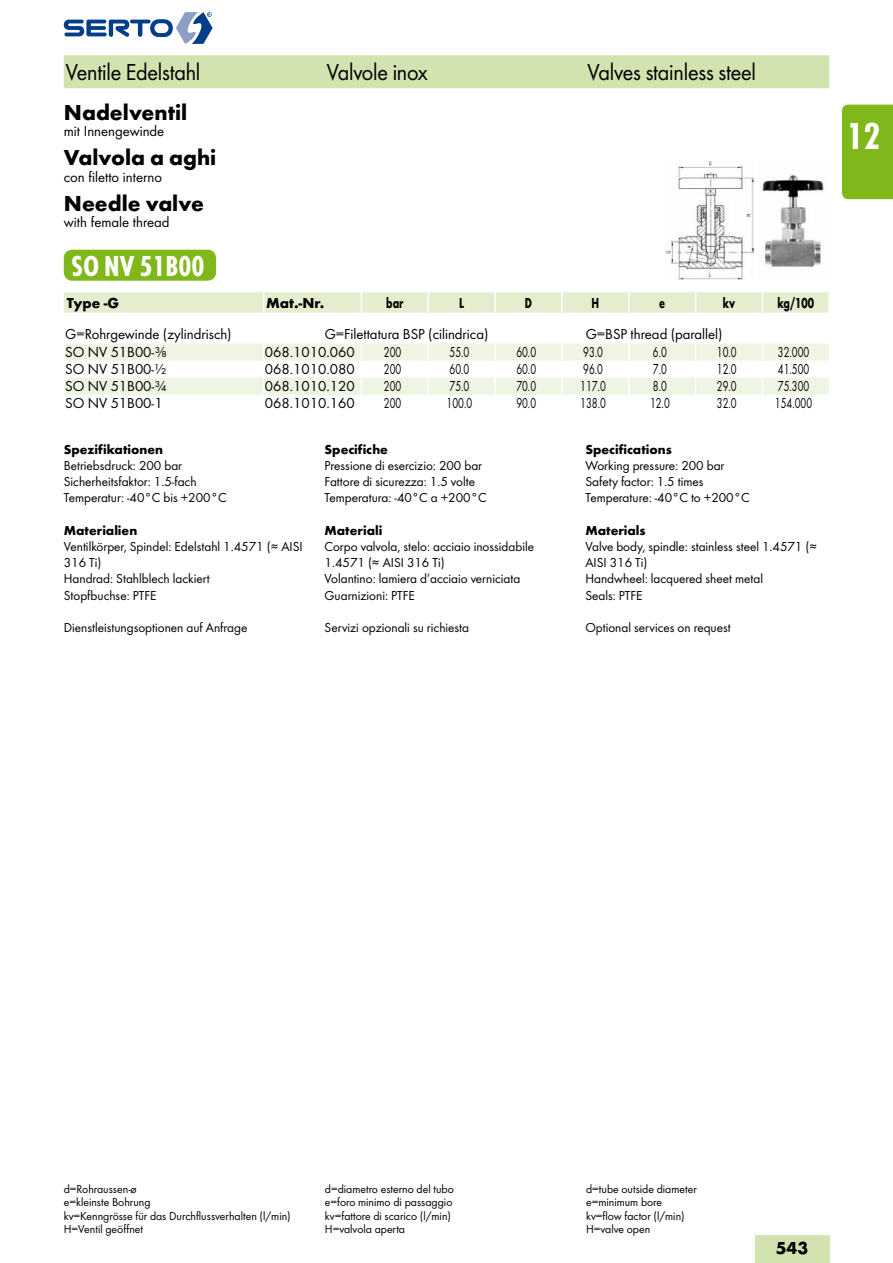
<style>
.page{position:relative;width:893px;height:1263px;background:#fff}
.page>*{position:absolute;margin:0;border:0;box-sizing:border-box;transform-origin:0 0}
.t1{font:700 39px "Futura Con";color:#fff}
.t2{font:700 30px "Futura Con";color:#fff}
.t3{font:24px "Futura Boo";letter-spacing:-.01em;color:#000;scale:.94 1}
.t4{font:700 22.5px "Futura";color:#000}
.t5{font:700 18px "Futura";color:#000}
.t6{font:15px "Futura Boo";color:#000}
.t7{font:15px "Futura Boo";color:#000;scale:.7 1}
.t8{font:700 15px "Futura";color:#000;scale:.7 1}
.t9{font:700 15px "Futura";color:#000}
.t10{font:13.5px/16.2px "Futura Boo";color:#000}
.t11{font:700 13.5px "Futura";color:#000}
.t12{font:12px/13.5px "Futura Boo";color:#000}
</style>
<div class="page">
<div style="left:63px;top:55px;width:767px;height:34px;background:#d2e3af"></div>
<svg style="left:64px;top:12px;width:149px;height:32px"></svg>
<div style="left:755px;top:1235px;width:74px;height:28px;background:#d2e3af"></div>
<svg style="left:63px;top:104px;width:830px;height:291px"></svg>
<h3 class="t3" style="left:66px;top:57px;width:145px">Ventile Edelstahl</h3>
<h3 class="t3" style="left:327px;top:57px;width:109px">Valvole inox</h3>
<h3 class="t3" style="left:587px;top:57px;width:181px">Valves stainless steel</h3>
<h3 class="t4" style="left:64px;top:98px;width:125px">Nadelventil</h3>
<p class="t6" style="left:64px;top:122px;width:102px">mit Innengewinde</p>
<h3 class="t4" style="left:64px;top:144px;width:154px">Valvola a aghi</h3>
<p class="t6" style="left:64px;top:168px;width:100px">con filetto interno</p>
<h3 class="t4" style="left:64px;top:189px;width:142px">Needle valve</h3>
<p class="t6" style="left:64px;top:213px;width:107px">with female thread</p>
<h2 class="t2" style="left:71px;top:248px;width:135px">SO NV 51B00</h2>
<p class="t9" style="left:67px;top:294px;width:54px">Type -G</p>
<p class="t9" style="left:266px;top:294px;width:60px">Mat.-Nr.</p>
<p class="t8" style="left:386px;top:294px;width:26px">bar</p>
<p class="t8" style="left:459px;top:294px;width:9px">L</p>
<p class="t8" style="left:525px;top:294px;width:12px">D</p>
<p class="t8" style="left:591px;top:294px;width:13px">H</p>
<p class="t8" style="left:659px;top:294px;width:10px">e</p>
<p class="t8" style="left:723px;top:294px;width:19px">kv</p>
<p class="t8" style="left:777px;top:294px;width:54px">kg/100</p>
<p class="t6" style="left:65px;top:325px;width:168px">G=Rohrgewinde (zylindrisch)</p>
<p class="t6" style="left:325px;top:325px;width:165px">G=Filettatura BSP (cilindrica)</p>
<p class="t6" style="left:586px;top:325px;width:138px">G=BSP thread (parallel)</p>
<p class="t6" style="left:65px;top:343px;width:103px">SO NV 51B00-3/8</p>
<p class="t6" style="left:265px;top:343px;width:91px">068.1010.060</p>
<p class="t7" style="left:384px;top:343px;width:26px">200</p>
<p class="t7" style="left:450px;top:343px;width:30px">55.0</p>
<p class="t7" style="left:516px;top:343px;width:30px">60.0</p>
<p class="t7" style="left:583px;top:343px;width:30px">93.0</p>
<p class="t7" style="left:653px;top:343px;width:21px">6.0</p>
<p class="t7" style="left:717px;top:343px;width:30px">10.0</p>
<p class="t7" style="left:778px;top:343px;width:46px">32.000</p>
<p class="t6" style="left:65px;top:360px;width:103px">SO NV 51B00-1/2</p>
<p class="t6" style="left:265px;top:360px;width:91px">068.1010.080</p>
<p class="t7" style="left:384px;top:360px;width:26px">200</p>
<p class="t7" style="left:450px;top:360px;width:30px">60.0</p>
<p class="t7" style="left:516px;top:360px;width:30px">60.0</p>
<p class="t7" style="left:583px;top:360px;width:30px">96.0</p>
<p class="t7" style="left:653px;top:360px;width:21px">7.0</p>
<p class="t7" style="left:717px;top:360px;width:30px">12.0</p>
<p class="t7" style="left:778px;top:360px;width:46px">41.500</p>
<p class="t6" style="left:65px;top:377px;width:103px">SO NV 51B00-3/4</p>
<p class="t6" style="left:265px;top:377px;width:91px">068.1010.120</p>
<p class="t7" style="left:384px;top:377px;width:26px">200</p>
<p class="t7" style="left:450px;top:377px;width:30px">75.0</p>
<p class="t7" style="left:516px;top:377px;width:30px">70.0</p>
<p class="t7" style="left:580px;top:377px;width:38px">117.0</p>
<p class="t7" style="left:653px;top:377px;width:21px">8.0</p>
<p class="t7" style="left:717px;top:377px;width:30px">29.0</p>
<p class="t7" style="left:778px;top:377px;width:46px">75.300</p>
<p class="t6" style="left:65px;top:394px;width:99px">SO NV 51B00-1</p>
<p class="t6" style="left:265px;top:394px;width:91px">068.1010.160</p>
<p class="t7" style="left:384px;top:394px;width:26px">200</p>
<p class="t7" style="left:447px;top:394px;width:38px">100.0</p>
<p class="t7" style="left:516px;top:394px;width:30px">90.0</p>
<p class="t7" style="left:580px;top:394px;width:38px">138.0</p>
<p class="t7" style="left:650px;top:394px;width:30px">12.0</p>
<p class="t7" style="left:717px;top:394px;width:30px">32.0</p>
<p class="t7" style="left:775px;top:394px;width:55px">154.000</p>
<p class="t11" style="left:64px;top:441px;width:101px">Spezifikationen</p>
<p class="t10" style="left:64px;top:457px;width:164px">Betriebsdruck: 200 bar<br>Sicherheitsfaktor: 1.5-fach<br>Temperatur: -40°C bis +200°C</p>
<p class="t11" style="left:64px;top:522px;width:75px">Materialien</p>
<p class="t10" style="left:64px;top:538px;width:240px">Ventilkörper, Spindel: Edelstahl 1.4571 (≈ AISI<br>316 Ti)<br>Handrad: Stahlblech lackiert<br>Stopfbuchse: PTFE</p>
<p class="t10" style="left:64px;top:619px;width:185px">Dienstleistungsoptionen auf Anfrage</p>
<p class="t11" style="left:325px;top:441px;width:65px">Specifiche</p>
<p class="t10" style="left:325px;top:457px;width:163px">Pressione di esercizio: 200 bar<br>Fattore di sicurezza: 1.5 volte<br>Temperatura: -40°C a +200°C</p>
<p class="t11" style="left:325px;top:522px;width:59px">Materiali</p>
<p class="t10" style="left:325px;top:538px;width:211px">Corpo valvola, stelo: acciaio inossidabile<br>1.4571 (≈ AISI 316 Ti)<br>Volantino: lamiera d’acciaio verniciata<br>Guarnizioni: PTFE</p>
<p class="t10" style="left:325px;top:619px;width:146px">Servizi opzionali su richiesta</p>
<p class="t11" style="left:585px;top:441px;width:88px">Specifications</p>
<p class="t10" style="left:585px;top:457px;width:166px">Working pressure: 200 bar<br>Safety factor: 1.5 times<br>Temperature: -40°C to +200°C</p>
<p class="t11" style="left:585px;top:522px;width:62px">Materials</p>
<p class="t10" style="left:585px;top:538px;width:233px">Valve body, spindle: stainless steel 1.4571 (≈<br>AISI 316 Ti)<br>Handwheel: lacquered sheet metal<br>Seals: PTFE</p>
<p class="t10" style="left:585px;top:619px;width:147px">Optional services on request</p>
<h1 class="t1" style="left:847px;top:113px;width:35px">12</h1>
<p class="t12" style="left:64px;top:1182px;width:229px">d=Rohraussen-ø<br>e=kleinste Bohrung<br>kv=Kenngrösse für das Durchflussverhalten (l/min)<br>H=Ventil geöffnet</p>
<p class="t12" style="left:325px;top:1182px;width:130px">d=diametro esterno del tubo e=foro minimo di passaggio kv=fattore di scarico (l/min)<br>H=valvola aperta</p>
<p class="t12" style="left:586px;top:1182px;width:112px">d=tube outside diameter e=minimum bore kv=flow factor (l/min)<br>H=valve open</p>
<h3 class="t5" style="left:776px;top:1237px;width:34px">543</h3>
</div>
